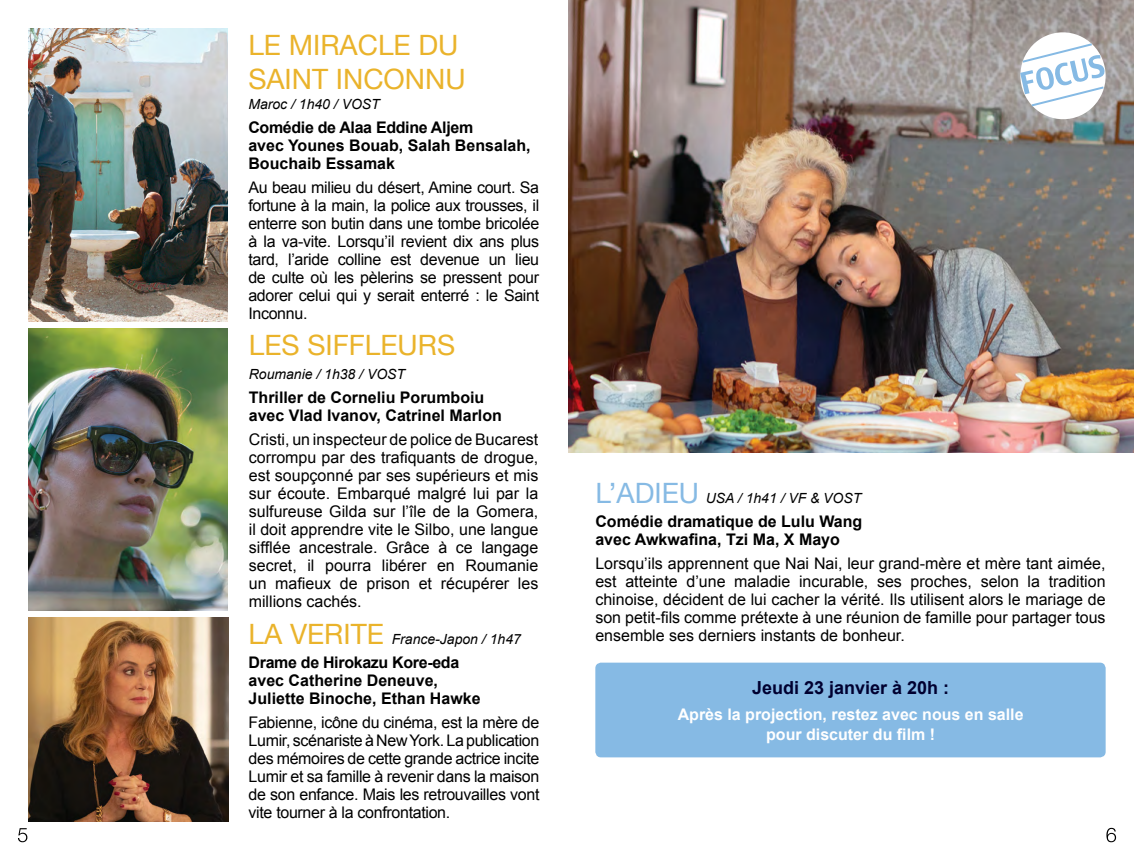
<style>
.page{position:relative;width:1134px;height:851px;background:#fff}
.page>*{position:absolute;margin:0;border:0;box-sizing:border-box;transform-origin:0 0}
.t1{font:28px/33.6px "Helvetica Neue";color:#eab32b}
.t2{font:700 18px "Arial";color:#000030}
.t3{font:16px/18px "Arial";letter-spacing:-.01em;color:#000;text-align:justify}
.t4{font:700 16px/18px "Arial";color:#000}
.t5{font:700 16px/20px "Arial";color:#fff;text-align:center}
.t6{font:italic 14px "Arial";color:#000}
.s1{font-family:"Helvetica Neue";font-style:normal;font-size:28px;color:#eab32b}
.s2{font-family:"Helvetica Neue";font-style:normal;font-size:28px;color:#86bae4}
</style>
<div class="page">
<img style="left:568px;top:0;width:566px;height:452px">
<svg style="left:18px;top:828px;width:9px;height:14px"></svg>
<svg style="left:1106px;top:827px;width:10px;height:15px"></svg>
<div style="left:595px;top:662px;width:511px;height:95px;background:#86bae4;border-radius:6px"></div>
<svg style="left:1016px;top:28px;width:93px;height:95px"></svg>
<img style="left:29px;top:328px;width:199px;height:282px">
<img style="left:28px;top:28px;width:200px;height:293px">
<img style="left:29px;top:617px;width:200px;height:204px">
<h1 class="t1" style="left:248px;top:30px;width:219px">LE MIRACLE DU<br>SAINT INCONNU</h1>
<p class="t6" style="left:248px;top:95px;width:133px">Maroc / 1h40 / VOST</p>
<p class="t4" style="left:248px;top:119px;width:284px">Comédie de Alaa Eddine Aljem<br>avec Younes Bouab, Salah Bensalah,<br>Bouchaib Essamak</p>
<p class="t3" style="left:248px;top:178px;width:292px">Au beau milieu du désert, Amine court. Sa fortune à la main, la police aux trousses, il enterre son butin dans une tombe bricolée à la va-vite. Lorsqu’il revient dix ans plus tard, l’aride colline est devenue un lieu de culte où les pèlerins se pressent pour adorer celui qui y serait enterré : le Saint Inconnu.</p>
<h1 class="t1" style="left:249px;top:330px;width:208px">LES SIFFLEURS</h1>
<p class="t6" style="left:249px;top:365px;width:158px">Roumanie / 1h38 / VOST</p>
<p class="t4" style="left:249px;top:389px;width:255px">Thriller de Corneliu Porumboiu avec Vlad Ivanov, Catrinel Marlon</p>
<p class="t3" style="left:249px;top:430px;width:291px">Cristi, un inspecteur de police de Bucarest corrompu par des trafiquants de drogue, est soupçonné par ses supérieurs et mis sur écoute. Embarqué malgré lui par la sulfureuse Gilda sur l’île de la Gomera, il doit apprendre vite le Silbo, une langue sifflée ancestrale. Grâce à ce langage secret, il pourra libérer en Roumanie un mafieux de prison et récupérer les millions cachés.</p>
<p class="t6" style="left:249px;top:630px;width:274px"><span class="s1">LA VERITE</span> France-Japon / 1h47</p>
<p class="t4" style="left:249px;top:654px;width:234px">Drame de Hirokazu Kore-eda avec Catherine Deneuve,<br>Juliette Binoche, Ethan Hawke</p>
<p class="t3" style="left:249px;top:713px;width:292px">Fabienne, icône du cinéma, est la mère de Lumir, scénariste à New York. La publication des mémoires de cette grande actrice incite Lumir et sa famille à revenir dans la maison de son enfance. Mais les retrouvailles vont vite tourner à la confrontation.</p>
<p class="t6" style="left:595px;top:489px;width:268px"><span class="s2">L’ADIEU</span> USA / 1h41 / VF &amp; VOST</p>
<p class="t4" style="left:595px;top:512px;width:268px">Comédie dramatique de Lulu Wang avec Awkwafina, Tzi Ma, X Mayo</p>
<p class="t3" style="left:595px;top:554px;width:512px">Lorsqu’ils apprennent que Nai Nai, leur grand-mère et mère tant aimée, est atteinte d’une maladie incurable, ses proches, selon la tradition chinoise, décident de lui cacher la vérité. Ils utilisent alors le mariage de son petit-fils comme prétexte à une réunion de famille pour partager tous ensemble ses derniers instants de bonheur.</p>
<p class="t2" style="left:752px;top:675px;width:199px">Jeudi 23 janvier à 20h :</p>
<p class="t5" style="left:678px;top:704px;width:347px">Après la projection, restez avec nous en salle pour discuter du film !</p>
</div>
